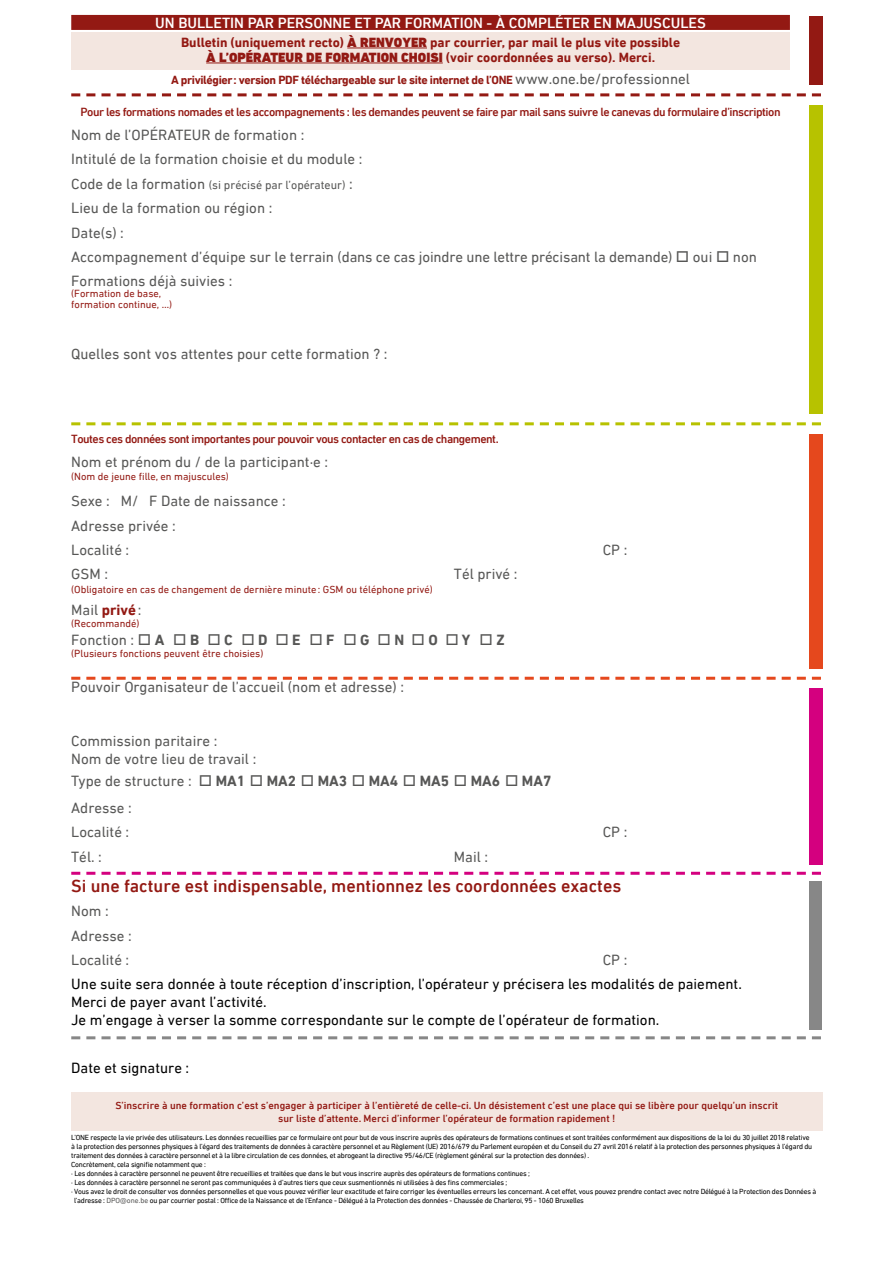
<style>
.page{position:relative;width:893px;height:1263px;background:#fff}
.page>*{position:absolute;margin:0;border:0;box-sizing:border-box;transform-origin:0 0}
.t1{font:500 18px "DIN Next LT Pro";color:#931913}
.t2{font:15px "DIN Next LT Pro";color:#575756}
.t3{font:15px/18px "DIN Next LT Pro";color:#000}
.t4{font:700 15px "DIN Next LT Pro";color:#575756}
.t5{font:500 15px "DIN Next LT Pro";color:#fff}
.t6{font:700 13.5px/15px "DIN Next LT Pro";color:#931913;text-align:center}
.t7{font:500 12px "DIN Next LT Pro";letter-spacing:-.04em;color:#931913}
.t8{font:700 12px "DIN Next LT Pro";letter-spacing:-.03em;color:#931913}
.t9{font:12px "DIN Next LT Pro";color:#575756}
.t10{font:500 10.5px/12.6px "DIN Next LT Pro";color:#931913;text-align:center}
.t11{font:10.5px "DIN Next LT Pro";color:#931913}
.t12{font:7.5px/9px "DIN Next LT Pro";letter-spacing:-.03em;color:#000}
.s1{font-weight:900}
.s2{font-weight:400;font-size:15px;color:#575756}
.s3{font-size:15px}
.s4{font-weight:700;color:#931913}
.s5{font-weight:400}
.s6{color:#575756}
</style>
<div class="page">
<div style="left:809px;top:16px;width:13px;height:69px;background:#931913"></div>
<div style="left:809px;top:105px;width:13px;height:309px;background:#b7c200"></div>
<div style="left:809px;top:434px;width:13px;height:234px;background:#e5481d"></div>
<div style="left:809px;top:688px;width:13px;height:176px;background:#d4007f"></div>
<div style="left:809px;top:881px;width:13px;height:149px;background:#878787"></div>
<div style="left:71px;top:15px;width:719px;height:15px;background:#931913"></div>
<div style="left:71px;top:33px;width:719px;height:37px;background:#f3e6e0"></div>
<hr style="left:347px;top:48px;width:80px;height:1px;background:#931913">
<hr style="left:206px;top:63px;width:237px;height:1px;background:#931913">
<svg style="left:71px;top:93px;width:750px;height:3px"></svg>
<svg style="left:71px;top:422px;width:750px;height:3px"></svg>
<svg style="left:71px;top:677px;width:750px;height:3px"></svg>
<svg style="left:71px;top:872px;width:750px;height:3px"></svg>
<svg style="left:71px;top:1036px;width:750px;height:3px"></svg>
<div style="left:71px;top:1093px;width:751px;height:38px;background:#f3e6e0"></div>
<p class="t5" style="left:155px;top:14px;width:552px">UN BULLETIN PAR PERSONNE ET PAR FORMATION - À COMPLÉTER EN MAJUSCULES</p>
<p class="t6" style="left:181px;top:35px;width:501px">Bulletin (uniquement recto) <span class="s1">À RENVOYER</span> par courrier, par mail le plus vite possible<br><span class="s1">À L’OPÉRATEUR DE FORMATION CHOISI</span> (voir coordonnées au verso). Merci.</p>
<p class="t8" style="left:171px;top:73px;width:521px">A privilégier: version PDF téléchargeable sur le site internet de l’ONE <span class="s2">www.one.be/professionnel</span></p>
<p class="t7" style="left:81px;top:105px;width:701px">Pour les formations nomades et les accompagnements : les demandes peuvent se faire par mail sans suivre le canevas du formulaire d’inscription</p>
<p class="t2" style="left:71px;top:126px;width:235px">Nom de l’OPÉRATEUR de formation :</p>
<p class="t2" style="left:71px;top:151px;width:293px">Intitulé de la formation choisie et du module :</p>
<p class="t9" style="left:71px;top:178px;width:283px"><span class="s3">Code de la formation</span> (si précisé par l’opérateur) <span class="s3">:</span></p>
<p class="t2" style="left:71px;top:199px;width:203px">Lieu de la formation ou région :</p>
<p class="t2" style="left:71px;top:224px;width:54px">Date(s) :</p>
<p class="t2" style="left:71px;top:248px;width:687px">Accompagnement d’équipe sur le terrain (dans ce cas joindre une lettre précisant la demande) □ oui □ non</p>
<p class="t2" style="left:71px;top:272px;width:163px">Formations déjà suivies :</p>
<p class="t11" style="left:71px;top:287px;width:92px">(Formation de base,</p>
<p class="t11" style="left:71px;top:298px;width:102px">formation continue, …)</p>
<p class="t2" style="left:71px;top:346px;width:318px">Quelles sont vos attentes pour cette formation ? :</p>
<p class="t7" style="left:71px;top:431px;width:429px">Toutes ces données sont importantes pour pouvoir vous contacter en cas de changement.</p>
<p class="t2" style="left:71px;top:453px;width:258px">Nom et prénom du / de la participant·e :</p>
<p class="t11" style="left:71px;top:471px;width:159px">(Nom de jeune fille, en majuscules)</p>
<p class="t2" style="left:71px;top:492px;width:216px">Sexe : M/ F Date de naissance :</p>
<p class="t2" style="left:71px;top:517px;width:106px">Adresse privée :</p>
<p class="t2" style="left:71px;top:541px;width:60px">Localité :</p>
<p class="t2" style="left:603px;top:541px;width:26px">CP :</p>
<p class="t2" style="left:71px;top:566px;width:38px">GSM :</p>
<p class="t2" style="left:454px;top:566px;width:65px">Tél privé :</p>
<p class="t11" style="left:71px;top:583px;width:363px">(Obligatoire en cas de changement de dernière minute: GSM ou téléphone privé)</p>
<p class="t2" style="left:71px;top:601px;width:72px">Mail <span class="s4">privé</span>:</p>
<p class="t11" style="left:71px;top:618px;width:70px">(Recommandé)</p>
<p class="t4" style="left:71px;top:631px;width:435px"><span class="s5">Fonction :</span> □A □B □C □D □E □F □G □N □O □Y □Z</p>
<p class="t11" style="left:71px;top:648px;width:194px">(Plusieurs fonctions peuvent être choisies)</p>
<p class="t2" style="left:71px;top:678px;width:334px">Pouvoir Organisateur de l’accueil (nom et adresse) :</p>
<p class="t2" style="left:71px;top:732px;width:148px">Commission paritaire :</p>
<p class="t2" style="left:71px;top:750px;width:187px">Nom de votre lieu de travail :</p>
<p class="t4" style="left:71px;top:773px;width:482px"><span class="s5">Type de structure :</span> □ MA1 □ MA2 □ MA3 □ MA4 □ MA5 □ MA6 □ MA7</p>
<p class="t2" style="left:71px;top:799px;width:62px">Adresse :</p>
<p class="t2" style="left:71px;top:824px;width:60px">Localité :</p>
<p class="t2" style="left:603px;top:824px;width:26px">CP :</p>
<p class="t2" style="left:71px;top:848px;width:32px">Tél. :</p>
<p class="t2" style="left:454px;top:848px;width:36px">Mail :</p>
<p class="t1" style="left:71px;top:875px;width:552px">Si une facture est indispensable, mentionnez les coordonnées exactes</p>
<p class="t2" style="left:71px;top:902px;width:39px">Nom :</p>
<p class="t2" style="left:71px;top:927px;width:62px">Adresse :</p>
<p class="t2" style="left:71px;top:951px;width:60px">Localité :</p>
<p class="t2" style="left:603px;top:951px;width:26px">CP :</p>
<p class="t3" style="left:71px;top:975px;width:672px">Une suite sera donnée à toute réception d’inscription, l’opérateur y précisera les modalités de paiement.<br>Merci de payer avant l’activité.</p>
<p class="t3" style="left:71px;top:1011px;width:590px">Je m’engage à verser la somme correspondante sur le compte de l’opérateur de formation.</p>
<p class="t3" style="left:71px;top:1059px;width:120px">Date et signature :</p>
<p class="t10" style="left:115px;top:1099px;width:664px">S’inscrire à une formation c’est s’engager à participer à l’entièreté de celle-ci. Un désistement c’est une place qui se libère pour quelqu’un inscrit sur liste d’attente. Merci d’informer l’opérateur de formation rapidement !</p>
<p class="t12" style="left:71px;top:1133px;width:742px">L’ONE respecte la vie privée des utilisateurs. Les données recueillies par ce formulaire ont pour but de vous inscrire auprès des opérateurs de formations continues et sont traitées conformément aux dispositions de la loi du 30 juillet 2018 relative à la protection des personnes physiques à l’égard des traitements de données à caractère personnel et au Règlement (UE) 2016/679 du Parlement européen et du Conseil du 27 avril 2016 relatif à la protection des personnes physiques à l’égard du traitement des données à caractère personnel et à la libre circulation de ces données, et abrogeant la directive 95/46/CE (règlement général sur la protection des données) .</p>
<p class="t12" style="left:71px;top:1160px;width:136px">Concrètement, cela signifie notamment que :</p>
<p class="t12" style="left:71px;top:1169px;width:460px">· Les données à caractère personnel ne peuvent être recueillies et traitées que dans le but vous inscrire auprès des opérateurs de formations continues ;</p>
<p class="t12" style="left:71px;top:1178px;width:437px">· Les données à caractère personnel ne seront pas communiquées à d’autres tiers que ceux susmentionnés ni utilisées à des fins commerciales ;</p>
<p class="t12" style="left:74px;top:1187px;width:744px;text-indent:-3px">· Vous avez le droit de consulter vos données personnelles et que vous pouvez vérifier leur exactitude et faire corriger les éventuelles erreurs les concernant. A cet effet, vous pouvez prendre contact avec notre Délégué à la Protection des Données à l’adresse : <span class="s6">DPO@one.be</span> ou par courrier postal : Office de la Naissance et de l’Enfance - Délégué à la Protection des données - Chaussée de Charleroi, 95 - 1060 Bruxelles</p>
</div>
